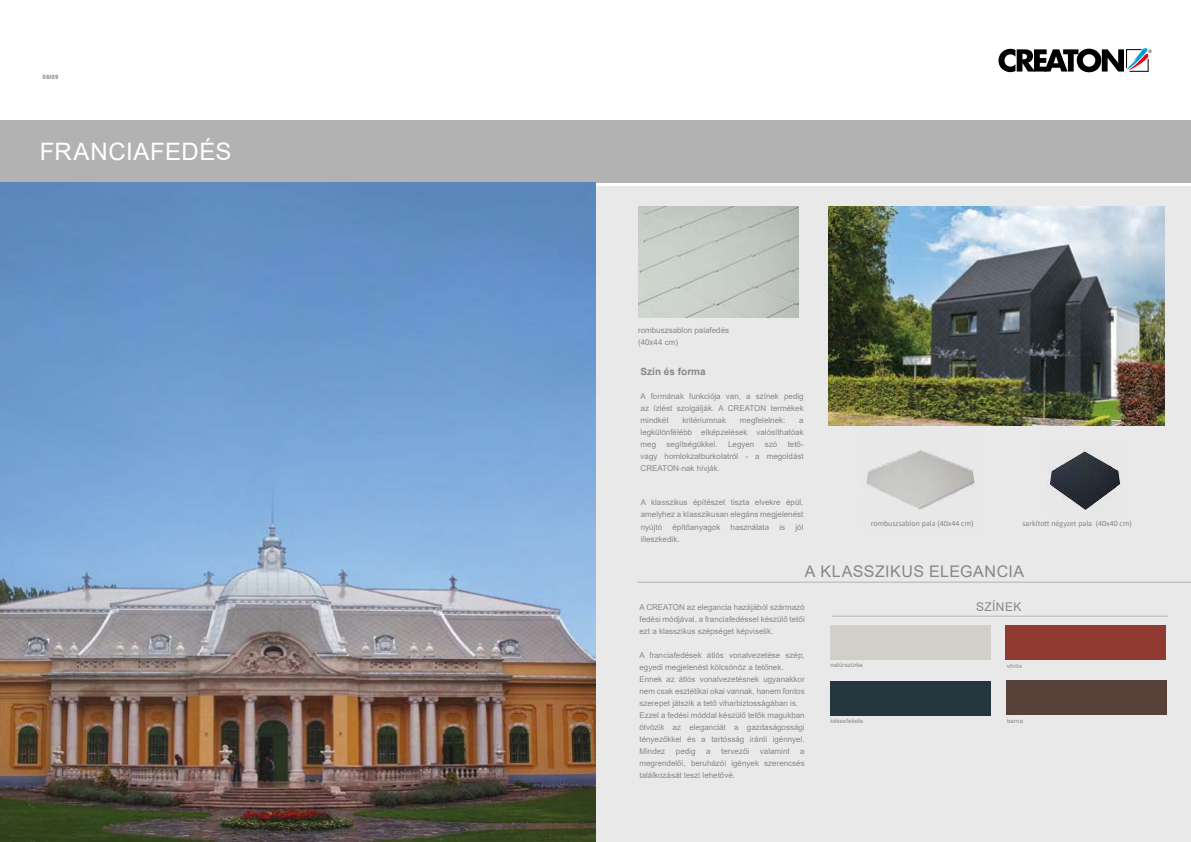
<style>
.page{position:relative;width:1191px;height:842px;background:#fff}
.page>*{position:absolute;margin:0;border:0;box-sizing:border-box;transform-origin:0 0}
.t1{font:24px "Arial";letter-spacing:.025em;color:#fff}
.t2{font:16px "Arial";letter-spacing:.03em;color:#878787}
.t3{font:12px "Arial";letter-spacing:.035em;color:#878787}
.t4{font:700 10px "Arial";color:#878787}
.t5{font:8px/12px "Arial";color:#878787;text-align:justify}
.t6{font:8px "Calibri";color:#878787}
.t7{font:6px "Arial";letter-spacing:.02em;color:#878787}
.t8{font:700 6px "Arial";letter-spacing:.03em;color:#878787}
</style>
<div class="page">
<div style="left:0;top:120px;width:1191px;height:63px;background:#b3b2b2"></div>
<div style="left:0;top:184px;width:1191px;height:658px;background:#e9e9e9"></div>
<hr style="left:0;top:183px;width:1191px;height:3px;background:#fff">
<svg style="left:998px;top:48px;width:153px;height:24px"></svg>
<img style="left:638px;top:207px;width:160px;height:111px">
<img style="left:828px;top:207px;width:336px;height:218px">
<hr style="left:637px;top:582px;width:554px;height:1px;background:#b3b2b2">
<div style="left:830px;top:625px;width:161px;height:34px;background:#d1cfc8"></div>
<div style="left:830px;top:681px;width:161px;height:34px;background:#25373e"></div>
<div style="left:1005px;top:680px;width:161px;height:34px;background:#574138"></div>
<div style="left:1005px;top:626px;width:161px;height:34px;background:#8f3b32"></div>
<hr style="left:831px;top:616px;width:336px;height:1px;background:#b3b2b2">
<img style="left:0;top:183px;width:595px;height:659px">
<img style="left:866px;top:450px;width:109px;height:60px">
<img style="left:1047px;top:449px;width:74px;height:61px">
<p class="t8" style="left:43px;top:72px;width:17px">08I09</p>
<h1 class="t1" style="left:40px;top:135px;width:193px">FRANCIAFEDÉS</h1>
<p class="t5" style="left:638px;top:324px;width:93px">rombuszsablon palafedés (40x44 cm)</p>
<p class="t4" style="left:640px;top:365px;width:67px">Szín és forma</p>
<p class="t5" style="left:640px;top:390px;width:164px">A formának funkciója van, a színek pedig az ízlést szolgálják. A CREATON termékek mindkét</p>
<p class="t5" style="left:682px;top:414px;width:45px">kritériumnak</p>
<p class="t5" style="left:740px;top:414px;width:47px">megfelelnek:</p>
<p class="t5" style="left:640px;top:414px;width:164px;text-indent:159px">a legkülönfélébb elképzelések valósíthatóak meg</p>
<p class="t5" style="left:640px;top:438px;width:164px;text-indent:147px">tető&shy;vagy homlokzatburkolatról - a megoldást CREATON-nak hívják.</p>
<p class="t5" style="left:641px;top:497px;width:164px">A klasszikus építészet tiszta elvekre épül, amelyhez a klasszikusan elegáns megjelenést nyújtó</p>
<p class="t5" style="left:666px;top:438px;width:53px">segítségükkel.</p>
<p class="t5" style="left:728px;top:438px;width:28px">Legyen</p>
<p class="t5" style="left:765px;top:438px;width:14px">szó</p>
<p class="t5" style="left:672px;top:521px;width:50px">építőanyagok</p>
<p class="t5" style="left:730px;top:521px;width:40px">használata</p>
<p class="t5" style="left:779px;top:521px;width:7px">is</p>
<p class="t5" style="left:795px;top:521px;width:9px">jól</p>
<p class="t5" style="left:641px;top:533px;width:40px">illeszkedik.</p>
<p class="t6" style="left:871px;top:517px;width:104px">rombuszsablon pala (40x44 cm)</p>
<p class="t6" style="left:1022px;top:517px;width:111px">sarkított négyzet pala (40x40 cm)</p>
<h2 class="t2" style="left:804px;top:561px;width:221px">A KLASSZIKUS ELEGANCIA</h2>
<p class="t5" style="left:639px;top:601px;width:167px">A CREATON az elegancia hazájából származó fedési módjával, a franciafedéssel készülő tetői ezt a klasszikus szépséget képviselik.</p>
<p class="t5" style="left:639px;top:649px;width:167px;text-align:left">A franciafedések átlós vonalvezetése szép, egyedi megjelenést kölcsönöz a tetőnek.<br>Ennek az átlós vonalvezetésnek ugyanakkor nem csak esztétikai okai vannak, hanem fontos szerepet játszik a tető viharbiztosságában is.<br>Ezzel a fedési móddal készülő tetők magukban ötvözik az eleganciát a gazdaságossági tényezőkkel és a tartósság iránti igénnyel.<br>Mindez</p>
<p class="t5" style="left:676px;top:745px;width:21px">pedig</p>
<p class="t5" style="left:706px;top:745px;width:6px">a</p>
<p class="t5" style="left:721px;top:745px;width:30px">tervezői</p>
<p class="t5" style="left:760px;top:745px;width:31px">valamint</p>
<p class="t5" style="left:639px;top:745px;width:167px;text-indent:161px">a megrendelői, beruházói igények szerencsés találkozását teszi lehetővé.</p>
<p class="t7" style="left:830px;top:661px;width:34px">natúrszürke</p>
<h3 class="t3" style="left:976px;top:599px;width:47px">SZÍNEK</h3>
<p class="t7" style="left:1007px;top:662px;width:17px">vörös</p>
<p class="t7" style="left:830px;top:717px;width:34px">kékesfekete</p>
<p class="t7" style="left:1007px;top:717px;width:17px">barna</p>
</div>
